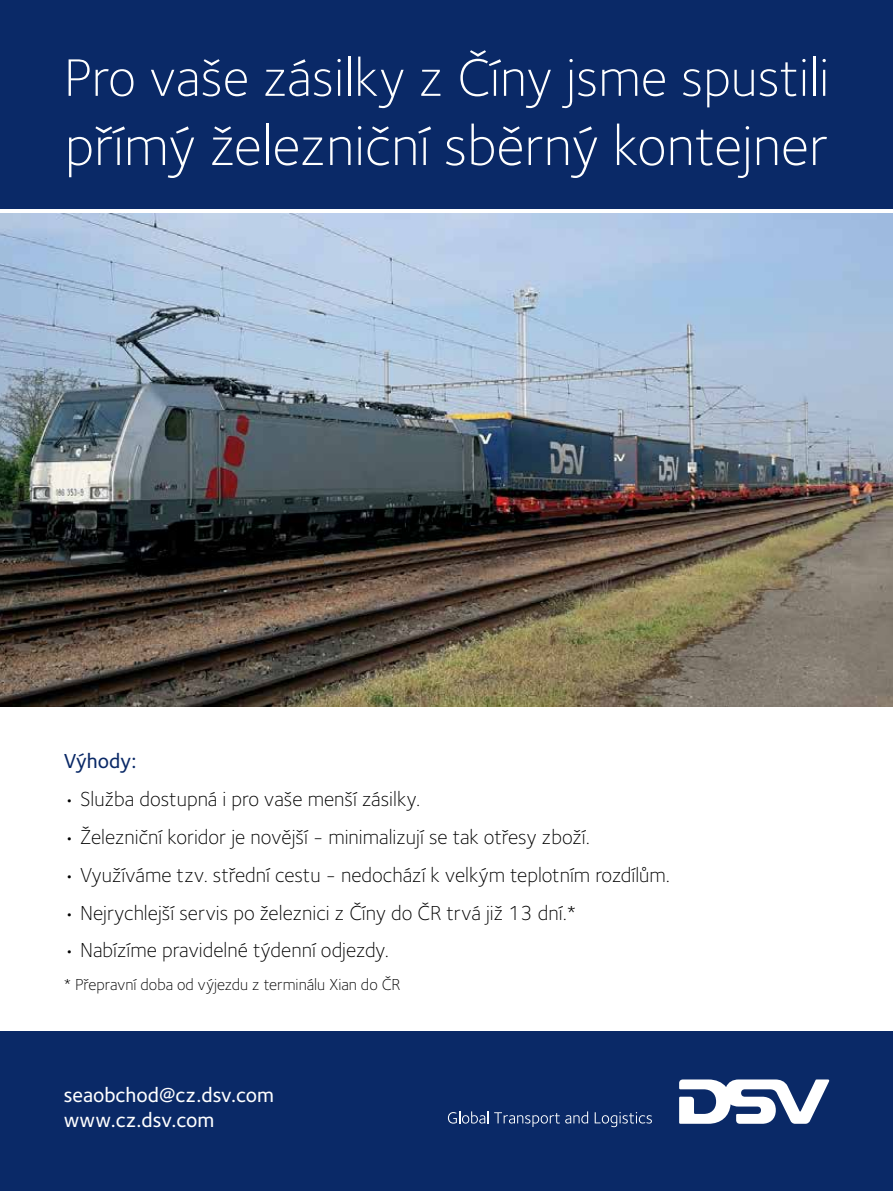
<style>
.page{position:relative;width:893px;height:1191px;background:#fff}
.page>*{position:absolute;margin:0;border:0;box-sizing:border-box;transform-origin:0 0}
.t1{font:300 57.6px "Foundry Sterling OT2";color:#fff}
.t2{font:300 54.6px "Foundry Sterling OT2";color:#fff}
.t3{font:300 21px "Foundry Sterling OT2";color:#000}
.t4{font:500 21px/25.2px "Foundry Sterling OT2";color:#fff}
.t5{font:500 21px "Foundry Sterling OT2";color:#0a2967}
.t6{font:300 16.5px "Foundry Sterling OT2";color:#000}
</style>
<div class="page">
<div style="left:0;top:1031px;width:893px;height:160px;background:#0a2967"></div>
<svg style="left:448px;top:1111px;width:40px;height:12px"></svg>
<svg style="left:494px;top:1111px;width:94px;height:16px"></svg>
<svg style="left:595px;top:1112px;width:57px;height:15px"></svg>
<svg style="left:679px;top:1079px;width:150px;height:44px"></svg>
<div style="left:0;top:0;width:893px;height:208px;background:#0a2967"></div>
<img style="left:0;top:214px;width:893px;height:492px">
<h2 class="t2" style="left:64px;top:39px;width:767px">Pro vaše zásilky z Číny jsme spustili</h2>
<h1 class="t1" style="left:65px;top:105px;width:765px">přímý železniční sběrný kontejner</h1>
<p class="t5" style="left:64px;top:745px;width:74px">Výhody:</p>
<p class="t3" style="left:64px;top:783px;width:358px">• Služba dostupná i pro vaše menší zásilky.</p>
<p class="t3" style="left:64px;top:821px;width:528px">• Železniční koridor je novější - minimalizují se tak otřesy zboží.</p>
<p class="t3" style="left:64px;top:859px;width:608px">• Využíváme tzv. střední cestu - nedochází k velkým teplotním rozdílům.</p>
<p class="t3" style="left:64px;top:897px;width:514px">• Nejrychlejší servis po železnici z Číny do ČR trvá již 13 dní.*</p>
<p class="t3" style="left:64px;top:935px;width:327px">• Nabízíme pravidelné týdenní odjezdy.</p>
<p class="t6" style="left:64px;top:972px;width:338px">* Přepravní doba od výjezdu z terminálu Xian do ČR</p>
<p class="t4" style="left:64px;top:1081px;width:212px">seaobchod@cz.dsv.com www.cz.dsv.com</p>
</div>
